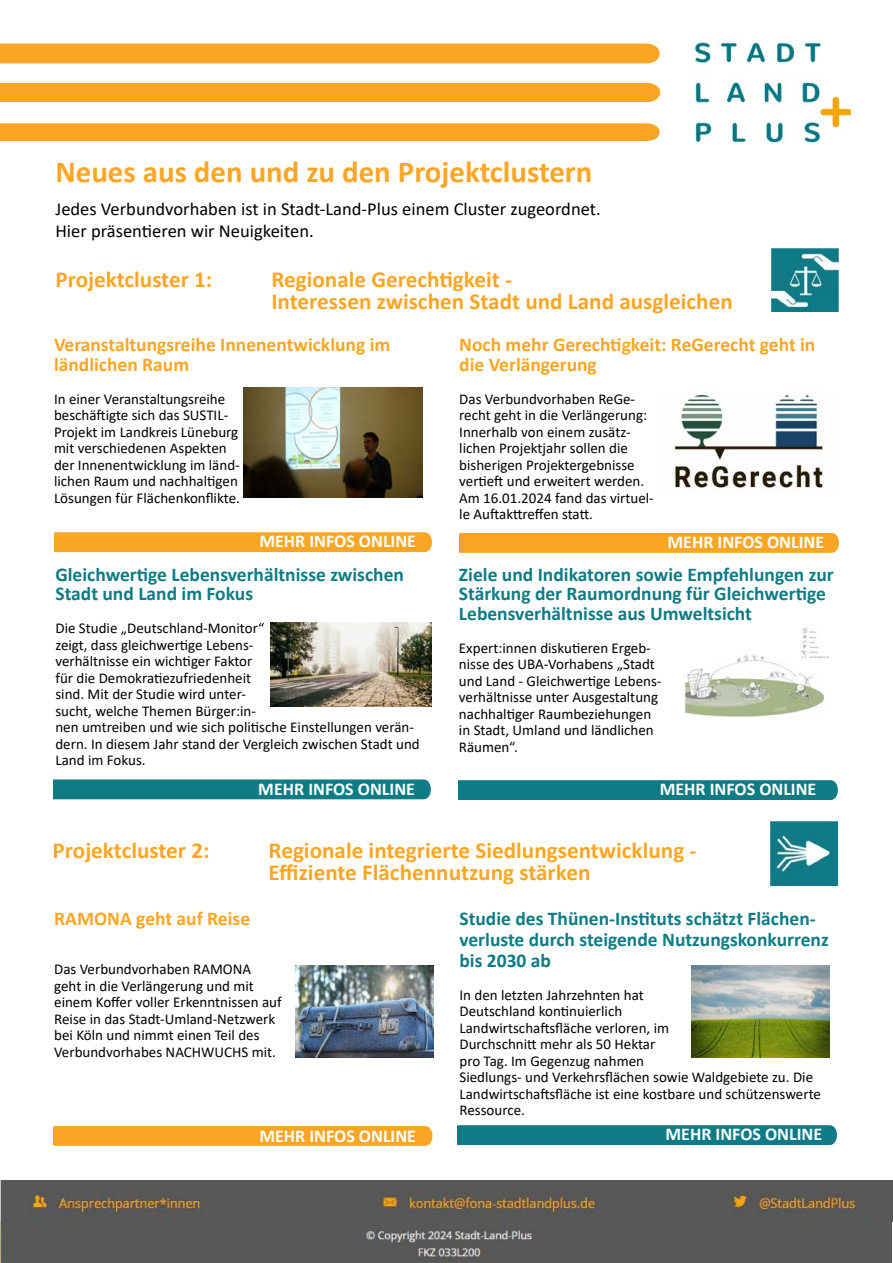
<style>
.page{position:relative;width:893px;height:1263px;background:#fff}
.page>*{position:absolute;margin:0;border:0;box-sizing:border-box;transform-origin:0 0}
.t1{font:700 30.6px "Calibri";color:#faa624}
.t2{font:700 22.95px/22.5px "Calibri";color:#faa624}
.t3{font:700 19.5px/19.5px "Calibri";color:#0e7b85}
.t4{font:700 19.5px/19.5px "Calibri";color:#faa624}
.t5{font:18.3px/22.5px "Calibri";color:#000}
.t6{font:700 18px "Calibri";color:#fff}
.t7{font:15px/16.5px "Calibri";color:#000}
</style>
<div class="page">
<img style="left:694px;top:41px;width:156px;height:102px">
<div style="left:0;top:44px;width:660px;height:19px;background:#faa624"></div>
<div style="left:0;top:83px;width:661px;height:19px;background:#faa624"></div>
<div style="left:0;top:123px;width:660px;height:18px;background:#faa624"></div>
<img style="left:671px;top:393px;width:152px;height:95px">
<div style="left:54px;top:532px;width:378px;height:20px;background:#faa624"></div>
<div style="left:459px;top:533px;width:380px;height:20px;background:#faa624"></div>
<img style="left:771px;top:249px;width:68px;height:63px">
<div style="left:0;top:1221px;width:893px;height:42px;background:#585858"></div>
<img style="left:771px;top:821px;width:67px;height:64px">
<img style="left:295px;top:966px;width:139px;height:91px">
<div style="left:53px;top:1126px;width:380px;height:20px;background:#faa624"></div>
<img style="left:271px;top:622px;width:160px;height:85px">
<img style="left:244px;top:387px;width:178px;height:111px">
<div style="left:53px;top:779px;width:378px;height:20px;background:#0e7b85"></div>
<div style="left:458px;top:780px;width:380px;height:20px;background:#0e7b85"></div>
<div style="left:0;top:1181px;width:893px;height:40px;background:#575757"></div>
<img style="left:691px;top:966px;width:139px;height:91px">
<div style="left:457px;top:1125px;width:380px;height:20px;background:#0e7b85"></div>
<img style="left:684px;top:627px;width:144px;height:90px">
<h1 class="t1" style="left:55px;top:150px;width:539px">Neues aus den und zu den Projektclustern</h1>
<p class="t5" style="left:55px;top:197px;width:547px">Jedes Verbundvorhaben ist in Stadt-Land-Plus einem Cluster zugeordnet.<br>Hier präsentieren wir Neuigkeiten.</p>
<h2 class="t2" style="left:55px;top:267px;width:158px">Projektcluster 1:</h2>
<h2 class="t2" style="left:271px;top:267px;width:463px">Regionale Gerechtigkeit -<br>Interessen zwischen Stadt und Land ausgleichen</h2>
<h3 class="t4" style="left:54px;top:335px;width:338px">Veranstaltungsreihe Innenentwicklung im ländlichen Raum</h3>
<p class="t7" style="left:54px;top:390px;width:187px">In einer Veranstaltungsreihe beschäftigte sich das SUSTIL-<br>Projekt im Landkreis Lüneburg mit verschiedenen Aspekten der Innenentwicklung im länd&shy;lichen Raum und nachhaltigen<br>Lösungen für Flächenkonflikte.</p>
<p class="t6" style="left:259px;top:528px;width:158px">MEHR INFOS ONLINE</p>
<h3 class="t3" style="left:55px;top:564px;width:350px">Gleichwertige Lebensverhältnisse zwischen<br>Stadt und Land im Fokus</h3>
<p class="t7" style="left:55px;top:619px;width:366px">Die Studie „Deutschland-Monitor“<br>zeigt, dass gleichwertige Lebens-<br>verhältnisse ein wichtiger Faktor<br>für die Demokratiezufriedenheit<br>sind. Mit der Studie wird unter-<br>sucht, welche Themen Bürger:in-<br>nen umtreiben und wie sich politische Einstellungen verän&shy;dern. In diesem Jahr stand der Vergleich zwischen Stadt und Land im Fokus.</p>
<p class="t6" style="left:258px;top:777px;width:158px">MEHR INFOS ONLINE</p>
<h3 class="t4" style="left:459px;top:335px;width:358px">Noch mehr Gerechtigkeit: ReGerecht geht in die Verlängerung</h3>
<p class="t7" style="left:459px;top:390px;width:196px">Das Verbundvorhaben ReGe&shy;recht geht in die Verlängerung:<br>Innerhalb von einem zusätz&shy;lichen Projektjahr sollen die bisherigen Projektergebnisse vertieft und erweitert werden.<br>Am 16.01.2024 fand das virtuel&shy;le Auftakttreffen statt.</p>
<p class="t6" style="left:667px;top:529px;width:158px">MEHR INFOS ONLINE</p>
<h3 class="t3" style="left:459px;top:564px;width:376px">Ziele und Indikatoren sowie Empfehlungen zur<br>Stärkung der Raumordnung für Gleichwertige<br>Lebensverhältnisse aus Umweltsicht</h3>
<p class="t7" style="left:459px;top:639px;width:204px">Expert:innen diskutieren Ergeb&shy;nisse des UBA-Vorhabens „Stadt und Land - Gleichwertige Lebens&shy;verhältnisse unter Ausgestaltung nachhaltiger Raumbeziehungen in Stadt, Umland und ländlichen<br>Räumen“.</p>
<p class="t6" style="left:660px;top:777px;width:158px">MEHR INFOS ONLINE</p>
<h2 class="t2" style="left:53px;top:839px;width:158px">Projektcluster 2:</h2>
<h2 class="t2" style="left:269px;top:839px;width:429px">Regionale integrierte Siedlungsentwicklung -<br>Effiziente Flächennutzung stärken</h2>
<h3 class="t4" style="left:54px;top:908px;width:197px">RAMONA geht auf Reise</h3>
<p class="t7" style="left:54px;top:960px;width:229px">Das Verbundvorhaben RAMONA geht in die Verlängerung und mit einem Koffer voller Erkenntnissen auf Reise in das Stadt-Umland-Netzwerk bei Köln und nimmt einen Teil des Verbundvorhabes NACHWUCHS mit.</p>
<h3 class="t3" style="left:459px;top:907px;width:371px;line-height:21px">Studie des Thünen-Instituts schätzt Flächen&shy;verluste durch steigende Nutzungskonkurrenz bis 2030 ab</h3>
<p class="t7" style="left:459px;top:986px;width:363px">In den letzten Jahrzehnten hat<br>Deutschland kontinuierlich<br>Landwirtschaftsfläche verloren, im<br>Durchschnitt mehr als 50 Hektar<br>pro Tag. Im Gegenzug nahmen<br>Siedlungs- und Verkehrsflächen sowie Waldgebiete zu. Die Landwirtschaftsfläche ist eine kostbare und schützenswerte Ressource.</p>
<p class="t6" style="left:259px;top:1123px;width:158px">MEHR INFOS ONLINE</p>
<p class="t6" style="left:665px;top:1122px;width:158px">MEHR INFOS ONLINE</p>
</div>
